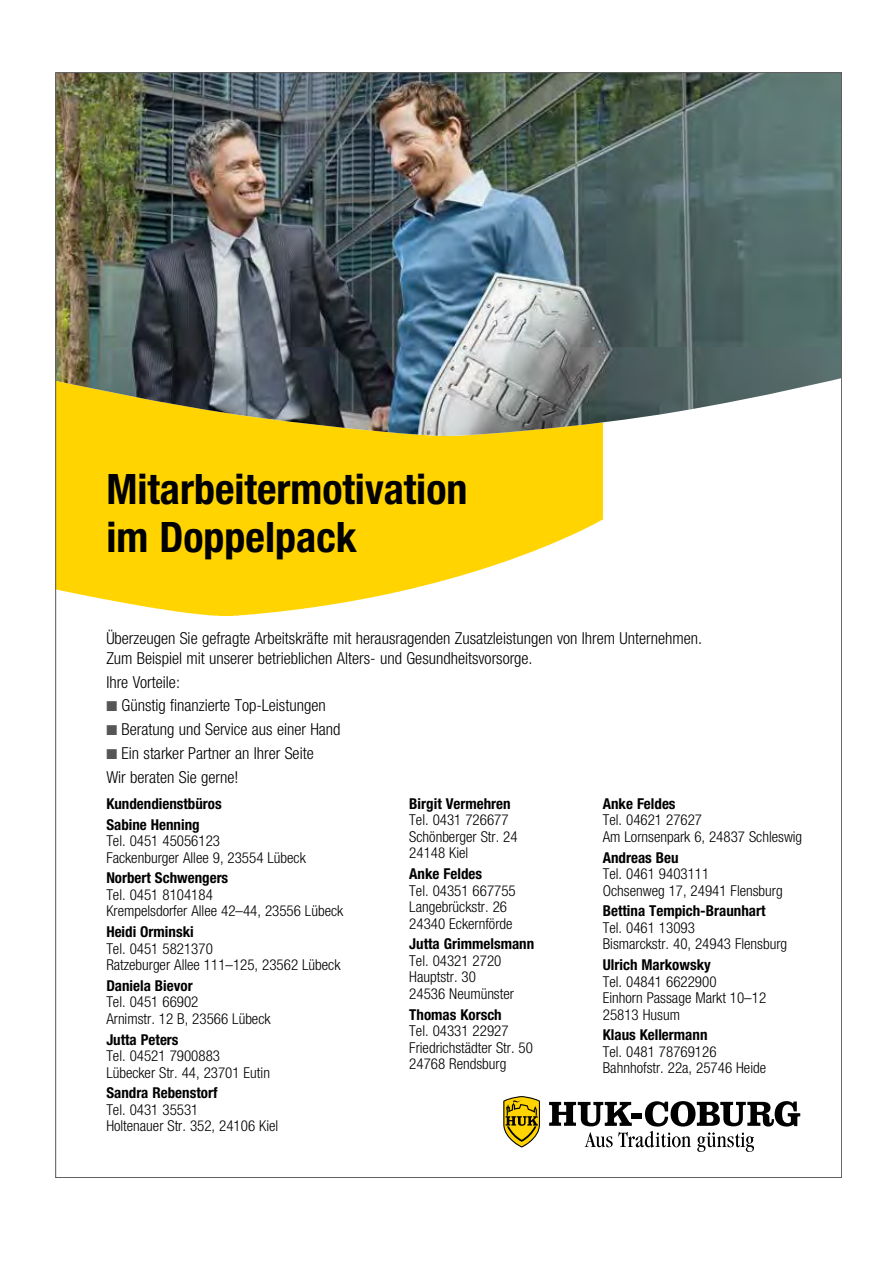
<style>
.page{position:relative;width:893px;height:1263px;background:#fff}
.page>*{position:absolute;margin:0;border:0;box-sizing:border-box;transform-origin:0 0}
.t1{font:700 condensed 42px/48px "Helvetica Neue LT";color:#000}
.t2{font:300 condensed 16.5px/19.5px "Helvetica Neue LT";color:#000}
.t3{font:300 condensed 15px/16.5px "Helvetica Neue LT";color:#000}
.t4{font:700 condensed 15px/20.7px "Helvetica Neue LT";color:#000}
.s1{color:#565656}
.s2{font-weight:700}
</style>
<div class="page">
<img style="left:57px;top:436px;width:546px;height:180px">
<img style="left:57px;top:74px;width:783px;height:362px">
<svg style="left:549px;top:1101px;width:251px;height:51px"></svg>
<svg style="left:503px;top:1096px;width:37px;height:51px;background:#bca32b"></svg>
<p class="t1" style="left:106px;top:465px;width:363px">Mitarbeitermotivation im Doppelpack</p>
<p class="t2" style="left:106px;top:629px;width:597px">Überzeugen Sie gefragte Arbeitskräfte mit herausragenden Zusatzleistungen von Ihrem Unternehmen.<br>Zum Beispiel mit unserer betrieblichen Alters- und Gesundheitsvorsorge.</p>
<p class="t2" style="left:106px;top:672px;width:75px">Ihre Vorteile:</p>
<p class="t2" style="left:106px;top:696px;width:221px"><span class="s1">■</span> Günstig finanzierte Top-Leistungen</p>
<p class="t2" style="left:106px;top:719px;width:236px"><span class="s1">■</span> Beratung und Service aus einer Hand</p>
<p class="t2" style="left:106px;top:741px;width:209px;line-height:23.7px"><span class="s1">■</span> Ein starker Partner an Ihrer Seite<br>Wir beraten Sie gerne!</p>
<p class="t3" style="left:409px;top:795px;width:110px"><span class="s2">Birgit Vermehren<br></span>Tel. 0431 726677<br>Schönberger Str. 24<br>24148 Kiel</p>
<p class="t3" style="left:409px;top:866px;width:108px"><span class="s2">Anke Feldes<br></span>Tel. 04351 667755<br>Langebrückstr. 26<br>24340 Eckernförde</p>
<p class="t3" style="left:409px;top:936px;width:126px"><span class="s2">Jutta Grimmelsmann<br></span>Tel. 04321 2720<br>Hauptstr. 30<br>24536 Neumünster</p>
<p class="t3" style="left:409px;top:1006px;width:125px"><span class="s2">Thomas Korsch<br></span>Tel. 04331 22927<br>Friedrichstädter Str. 50<br>24768 Rendsburg</p>
<p class="t4" style="left:106px;top:793px;width:117px">Kundendienstbüros<br>Sabine Henning</p>
<p class="t3" style="left:106px;top:833px;width:201px">Tel. 0451 45056123<br>Fackenburger Allee 9, 23554 Lübeck</p>
<p class="t3" style="left:106px;top:870px;width:238px"><span class="s2">Norbert Schwengers<br></span>Tel. 0451 8104184<br>Krempelsdorfer Allee 42–44, 23556 Lübeck</p>
<p class="t3" style="left:106px;top:924px;width:236px"><span class="s2">Heidi Orminski<br></span>Tel. 0451 5821370<br>Ratzeburger Allee 111–125, 23562 Lübeck</p>
<p class="t3" style="left:106px;top:977px;width:166px"><span class="s2">Daniela Bievor<br></span>Tel. 0451 66902<br>Arnimstr. 12 B, 23566 Lübeck</p>
<p class="t3" style="left:106px;top:1031px;width:165px"><span class="s2">Jutta Peters<br></span>Tel. 04521 7900883<br>Lübecker Str. 44, 23701 Eutin</p>
<p class="t3" style="left:106px;top:1085px;width:173px"><span class="s2">Sandra Rebenstorf<br></span>Tel. 0431 35531<br>Holtenauer Str. 352, 24106 Kiel</p>
<p class="t3" style="left:603px;top:795px;width:201px"><span class="s2">Anke Feldes<br></span>Tel. 04621 27627<br>Am Lornsenpark 6, 24837 Schleswig</p>
<p class="t3" style="left:603px;top:849px;width:181px"><span class="s2">Andreas Beu<br></span>Tel. 0461 9403111<br>Ochsenweg 17, 24941 Flensburg</p>
<p class="t3" style="left:603px;top:903px;width:186px"><span class="s2">Bettina Tempich-Braunhart<br></span>Tel. 0461 13093<br>Bismarckstr. 40, 24943 Flensburg</p>
<p class="t3" style="left:603px;top:957px;width:165px"><span class="s2">Ulrich Markowsky<br></span>Tel. 04841 6622900<br>Einhorn Passage Markt 10–12<br>25813 Husum</p>
<p class="t3" style="left:603px;top:1027px;width:165px"><span class="s2">Klaus Kellermann<br></span>Tel. 0481 78769126<br>Bahnhofstr. 22a, 25746 Heide</p>
</div>
